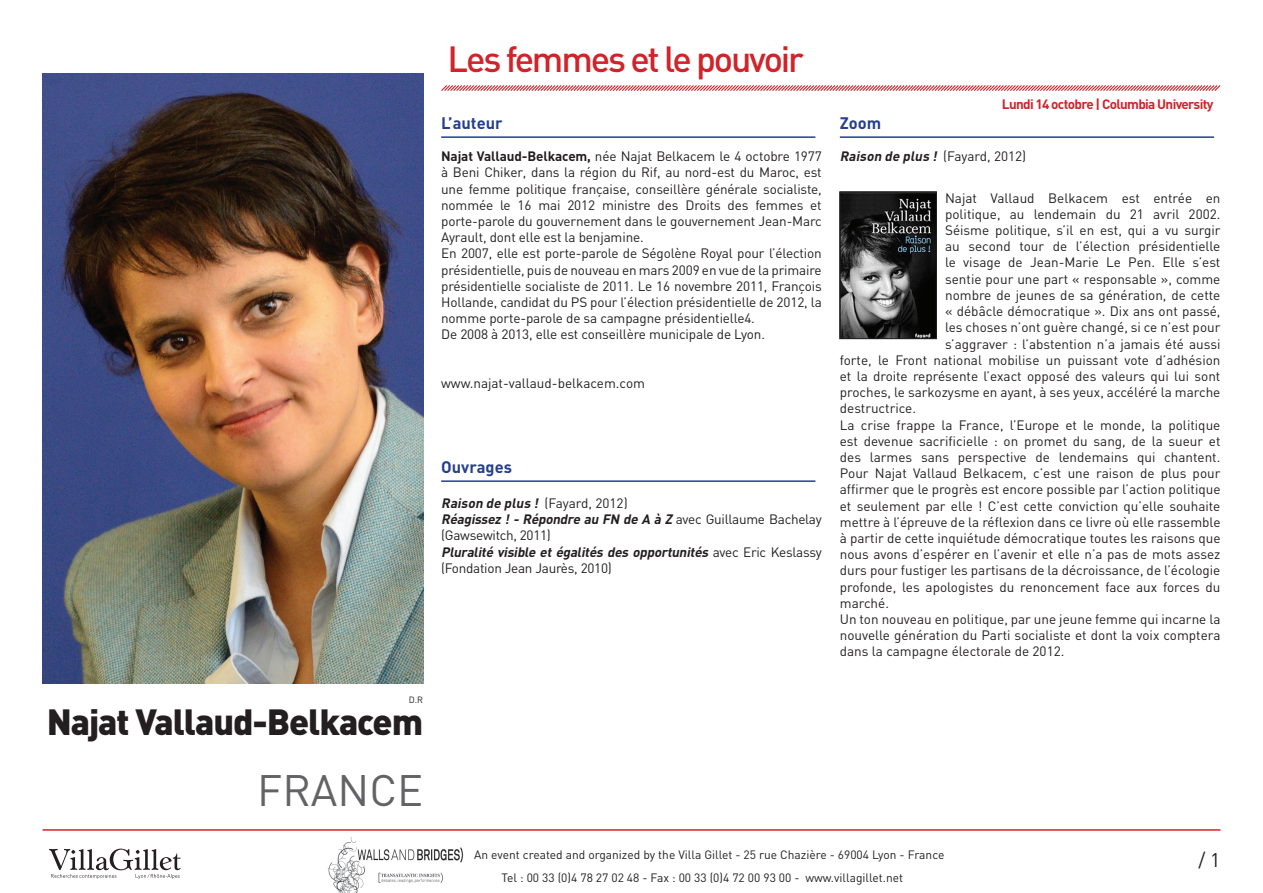
<style>
.page{position:relative;width:1263px;height:893px;background:#fff}
.page>*{position:absolute;margin:0;border:0;box-sizing:border-box;transform-origin:0 0}
.t1{font:43.5px "DIN";color:#636366}
.t2{font:900 36px "DIN";letter-spacing:-.03em;color:#231f20}
.t3{font:500 36px "DIN";letter-spacing:-.06em;color:#d1232a}
.t4{font:19.5px "DIN";color:#231f20}
.t5{font:700 16.5px "DIN";color:#253f8e}
.t6{font:13.5px/16.2px "DIN";color:#231f20}
.t7{font:13.5px/16.2px "DIN";letter-spacing:-.02em;color:#231f20}
.t8{font:700 13.5px "DIN";letter-spacing:-.05em;color:#d1232a}
.t9{font:italic 700 13.5px "DIN";color:#231f20}
.t10{font:12px/22.5px "DIN";color:#231f20}
.t11{font:9px "DIN";color:#231f20}
.s1{font-weight:700}
.s2{font-weight:700;font-style:italic}
.s3{font-weight:400;font-style:normal}
</style>
<div class="page">
<hr style="left:43px;top:829px;width:1177px;height:2px;background:#d1232a">
<img style="left:328px;top:837px;width:136px;height:56px">
<svg style="left:49px;top:849px;width:132px;height:30px"></svg>
<hr style="left:441px;top:136px;width:374px;height:2px;background:#253f8e">
<hr style="left:441px;top:480px;width:374px;height:2px;background:#253f8e">
<hr style="left:840px;top:136px;width:374px;height:2px;background:#253f8e">
<img style="left:842px;top:194px;width:92px;height:143px">
<div style="left:840px;top:192px;width:96px;height:147px;border:1px solid #231f20"></div>
<svg style="left:441px;top:85px;width:780px;height:6px;background:#e99a9d"></svg>
<img style="left:43px;top:73px;width:380px;height:611px">
<p class="t11" style="left:409px;top:694px;width:16px">D.R</p>
<h2 class="t2" style="left:47px;top:698px;width:378px">Najat Vallaud-Belkacem</h2>
<h1 class="t1" style="left:257px;top:763px;width:167px">FRANCE</h1>
<h2 class="t3" style="left:448px;top:36px;width:358px">Les femmes et le pouvoir</h2>
<p class="t5" style="left:441px;top:112px;width:63px">L’auteur</p>
<p class="t6" style="left:441px;top:148px;width:382px"><span class="s1">Najat Vallaud-Belkacem,</span> née Najat Belkacem le 4 octobre 1977 à Beni Chiker, dans la région du Rif, au nord-est du Maroc, est une femme politique française, conseillère générale socialiste, nommée le 16 mai 2012 ministre des Droits des femmes et porte-parole du gouvernement dans le gouvernement Jean-Marc Ayrault, dont elle est la benjamine.<br>En 2007, elle est porte-parole de Ségolène Royal pour l’élection présidentielle, puis de nouveau en mars 2009 en vue de la primaire présidentielle socialiste de 2011. Le 16 novembre 2011, François Hollande, candidat du PS pour l’élection présidentielle de 2012, la nomme porte-parole de sa campagne présidentielle4.<br>De 2008 à 2013, elle est conseillère municipale de Lyon.</p>
<p class="t6" style="left:441px;top:375px;width:205px">www.najat-vallaud-belkacem.com</p>
<p class="t5" style="left:441px;top:456px;width:72px">Ouvrages</p>
<p class="t7" style="left:441px;top:495px;width:382px"><span class="s2">Raison de plus !</span> (Fayard, 2012)<br><span class="s2">Réagissez !-Répondre au FN de A à Z</span> avec Guillaume Bachelay (Gawsewitch, 2011)<br><span class="s2">Pluralité visible et égalités des opportunités</span> a v e c E r i c K e s l a s s y (Fondation Jean Jaurès, 2010)</p>
<p class="t5" style="left:840px;top:112px;width:43px">Zoom</p>
<p class="t8" style="left:1002px;top:95px;width:213px">Lundi 14 octobre | Columbia University</p>
<p class="t9" style="left:840px;top:147px;width:188px">Raison de plus ! <span class="s3">(Fayard, 2012)</span></p>
<p class="t6" style="left:945px;top:189px;width:277px">Najat Vallaud Belkacem est entrée en</p>
<p class="t6" style="left:945px;top:206px;width:277px">politique, au lendemain du 21 avril 2002.</p>
<p class="t6" style="left:945px;top:222px;width:277px">Séisme politique, s’il en est, qui a vu surgir</p>
<p class="t6" style="left:945px;top:238px;width:277px">au second tour de l’élection présidentielle</p>
<p class="t6" style="left:945px;top:254px;width:277px">le visage de Jean-Marie Le Pen. Elle s’est</p>
<p class="t6" style="left:945px;top:270px;width:277px">sentie pour une part « responsable », comme</p>
<p class="t6" style="left:945px;top:287px;width:277px">nombre de jeunes de sa génération, de cette</p>
<p class="t6" style="left:945px;top:303px;width:277px">« débâcle démocratique ». Dix ans ont passé,</p>
<p class="t6" style="left:945px;top:319px;width:277px">les choses n’ont guère changé, si ce n’est pour</p>
<p class="t6" style="left:945px;top:335px;width:277px">s’aggraver : l’abstention n’a jamais été aussi</p>
<p class="t6" style="left:840px;top:351px;width:382px">forte, le Front national mobilise un puissant vote d’adhésion</p>
<p class="t6" style="left:840px;top:368px;width:382px">et la droite représente l’exact opposé des valeurs qui lui sont</p>
<p class="t6" style="left:840px;top:384px;width:382px">proches, le sarkozysme en ayant, à ses yeux, accéléré la marche</p>
<p class="t6" style="left:840px;top:400px;width:78px">destructrice.</p>
<p class="t6" style="left:840px;top:416px;width:382px">La crise frappe la France, l’Europe et le monde, la politique</p>
<p class="t6" style="left:840px;top:432px;width:382px">est devenue sacrificielle : on promet du sang, de la sueur et</p>
<p class="t6" style="left:840px;top:449px;width:382px">des larmes sans perspective de lendemains qui chantent.</p>
<p class="t6" style="left:840px;top:465px;width:382px">Pour Najat Vallaud Belkacem, c’est une raison de plus pour</p>
<p class="t6" style="left:840px;top:481px;width:382px">affirmer que le progrès est encore possible par l’action politique</p>
<p class="t6" style="left:840px;top:497px;width:382px">et seulement par elle ! C’est cette conviction qu’elle souhaite</p>
<p class="t6" style="left:840px;top:513px;width:382px">mettre à l’épreuve de la réflexion dans ce livre où elle rassemble</p>
<p class="t6" style="left:840px;top:530px;width:382px">à partir de cette inquiétude démocratique toutes les raisons que</p>
<p class="t6" style="left:840px;top:546px;width:382px">nous avons d’espérer en l’avenir et elle n’a pas de mots assez</p>
<p class="t6" style="left:840px;top:562px;width:382px">durs pour fustiger les partisans de la décroissance, de l’écologie</p>
<p class="t6" style="left:840px;top:578px;width:382px">profonde, les apologistes du renoncement face aux forces du</p>
<p class="t6" style="left:840px;top:594px;width:51px">marché.</p>
<p class="t6" style="left:840px;top:611px;width:382px">Un ton nouveau en politique, par une jeune femme qui incarne la</p>
<p class="t6" style="left:840px;top:627px;width:382px">nouvelle génération du Parti socialiste et dont la voix comptera</p>
<p class="t6" style="left:840px;top:643px;width:226px">dans la campagne électorale de 2012.</p>
<p class="t10" style="left:502px;top:843px;width:444px;text-indent:-27px">An event created and organized by the Villa Gillet - 25 rue Chazière - 69004 Lyon - France<br>Tel : 00 33 (0)4 78 27 02 48 - Fax : 00 33 (0)4 72 00 93 00 - www.villagillet.net</p>
<h3 class="t4" style="left:1198px;top:847px;width:23px">/ 1</h3>
</div>
